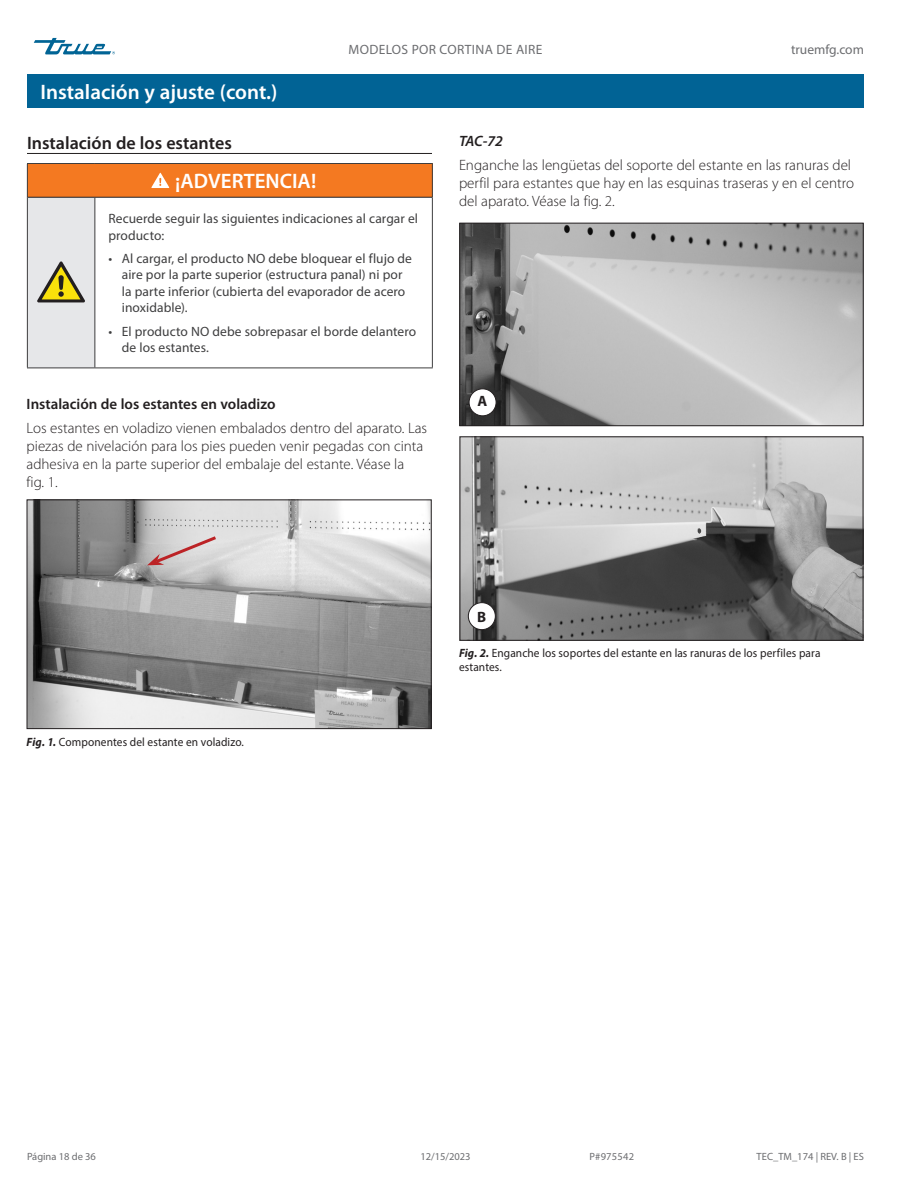
<style>
.page{position:relative;width:918px;height:1188px;background:#fff}
.page>*{position:absolute;margin:0;border:0;box-sizing:border-box;transform-origin:0 0}
.Title_bar_Page_header{font:600 21px "Myriad Pro";color:#fff}
.Tables_title_bar{font:600 21px "Myriad Pro";color:#fff}
.Subhead_underscore_H1{font:600 18px "Myriad Pro";color:#231f20}
.Body_Text_light_Normal{font:300 15px/18px "Myriad Pro";color:#231f20}
.Subhead_NO_underscore_H2{font:600 15px "Myriad Pro";color:#231f20}
.Subhead_H3{font:italic 600 15px "Myriad Pro";color:#231f20}
.Body_Text_light_Normal-2{font:700 15px "Myriad Pro";color:#231f20}
.Table_text{font:13.5px/16.5px "Myriad Pro";letter-spacing:.005em;color:#3e3e3f}
.t1{font:13.5px "Myriad Pro";letter-spacing:.025em;color:#6c6d70}
.t2{font:13.5px "Myriad Pro";color:#6c6d70}
.Caption_FIG_Regular{font:12px/13.5px "Myriad Pro";letter-spacing:.01em;color:#231f20;scale:.95 1}
.t3{font:10.5px "Myriad Pro";color:#6c6d70}
.s1{font-weight:700;font-style:italic}
</style>
<div class="page">
<svg style="left:34px;top:38px;width:81px;height:16px"></svg>
<div style="left:27px;top:74px;width:837px;height:34px;background:#016395"></div>
<hr style="left:27px;top:153px;width:405px;height:1px;background:#231f20">
<div style="left:27px;top:164px;width:405px;height:33px;background:#f47921"></div>
<div style="left:27px;top:197px;width:68px;height:171px;background:#e6e7e9"></div>
<hr style="left:27px;top:163px;width:68px;height:1px;background:#3e3e3f">
<hr style="left:27px;top:164px;width:1px;height:33px;background:#3e3e3f">
<hr style="left:95px;top:163px;width:338px;height:1px;background:#3e3e3f">
<hr style="left:432px;top:164px;width:1px;height:33px;background:#3e3e3f">
<hr style="left:27px;top:197px;width:1px;height:171px;background:#3e3e3f">
<hr style="left:95px;top:198px;width:1px;height:170px;background:#3e3e3f">
<hr style="left:432px;top:197px;width:1px;height:171px;background:#3e3e3f">
<hr style="left:27px;top:368px;width:68px;height:1px;background:#3e3e3f">
<hr style="left:95px;top:368px;width:338px;height:1px;background:#3e3e3f">
<hr style="left:28px;top:197px;width:67px;height:1px;background:#231f20">
<hr style="left:95px;top:197px;width:337px;height:1px;background:#231f20">
<svg style="left:151px;top:173px;width:18px;height:15px"></svg>
<svg style="left:37px;top:261px;width:48px;height:41px"></svg>
<img style="left:29px;top:502px;width:401px;height:225px">
<div style="left:27px;top:500px;width:405px;height:229px;border:1px solid #231f20"></div>
<svg style="left:147px;top:534px;width:72px;height:31px;background:#d0bfc0"></svg>
<img style="left:462px;top:438px;width:399px;height:201px">
<div style="left:460px;top:436px;width:403px;height:205px;border:1px solid #231f20"></div>
<img style="left:461px;top:225px;width:401px;height:199px">
<div style="left:459px;top:223px;width:405px;height:203px;border:1px solid #231f20"></div>
<div style="left:469px;top:389px;width:27px;height:27px;background:#fff;border-radius:50%"></div>
<div style="left:469px;top:388px;width:27px;height:28px;border:1px solid #231f20;border-radius:50%"></div>
<div style="left:468px;top:603px;width:27px;height:27px;background:#fff;border-radius:50%"></div>
<div style="left:468px;top:602px;width:28px;height:28px;border:1px solid #231f20;border-radius:50%"></div>
<p class="t1" style="left:349px;top:42px;width:195px">MODELOS POR CORTINA DE AIRE</p>
<p class="t2" style="left:791px;top:42px;width:74px">truemfg.com</p>
<p class="Title_bar_Page_header" style="left:41px;top:80px;width:239px">Instalación y ajuste (cont.)</p>
<p class="Subhead_underscore_H1" style="left:27px;top:132px;width:206px">Instalación de los estantes</p>
<p class="Tables_title_bar" style="left:175px;top:170px;width:143px">¡ADVERTENCIA!</p>
<p class="Table_text" style="left:108px;top:210px;width:311px">Recuerde seguir las siguientes indicaciones al cargar el producto:</p>
<p class="Table_text" style="left:122px;top:250px;width:292px;text-indent:-14px">• Al cargar, el producto NO debe bloquear el flujo de aire por la parte superior (estructura panal) ni por la parte inferior (cubierta del evaporador de acero inoxidable).</p>
<p class="Table_text" style="left:122px;top:323px;width:296px;text-indent:-14px">• El producto NO debe sobrepasar el borde delantero de los estantes.</p>
<p class="Subhead_NO_underscore_H2" style="left:27px;top:396px;width:250px">Instalación de los estantes en voladizo</p>
<p class="Body_Text_light_Normal" style="left:27px;top:419px;width:402px">Los estantes en voladizo vienen embalados dentro del aparato. Las piezas de nivelación para los pies pueden venir pegadas con cinta adhesiva en la parte superior del embalaje del estante. Véase la<br>fig. 1.</p>
<p class="Subhead_H3" style="left:459px;top:132px;width:46px">TAC-72</p>
<p class="Body_Text_light_Normal" style="left:459px;top:156px;width:397px">Enganche las lengüetas del soporte del estante en las ranuras del perfil para estantes que hay en las esquinas traseras y en el centro del aparato. Véase la fig. 2.</p>
<p class="Body_Text_light_Normal-2" style="left:477px;top:392px;width:11px">A</p>
<p class="Caption_FIG_Regular" style="left:27px;top:735px;width:230px"><span class="s1">Fig. 1.</span> Componentes del estante en voladizo.</p>
<p class="Body_Text_light_Normal-2" style="left:477px;top:607px;width:11px">B</p>
<p class="Caption_FIG_Regular" style="left:459px;top:646px;width:382px"><span class="s1">Fig. 2.</span> Enganche los soportes del estante en las ranuras de los perfiles para estantes.</p>
<p class="t3" style="left:27px;top:1150px;width:70px">Página 18 de 36</p>
<p class="t3" style="left:420px;top:1150px;width:52px">12/15/2023</p>
<p class="t3" style="left:589px;top:1150px;width:46px">P#975542</p>
<p class="t3" style="left:757px;top:1150px;width:109px">TEC_TM_174 | REV. B | ES</p>
</div>
